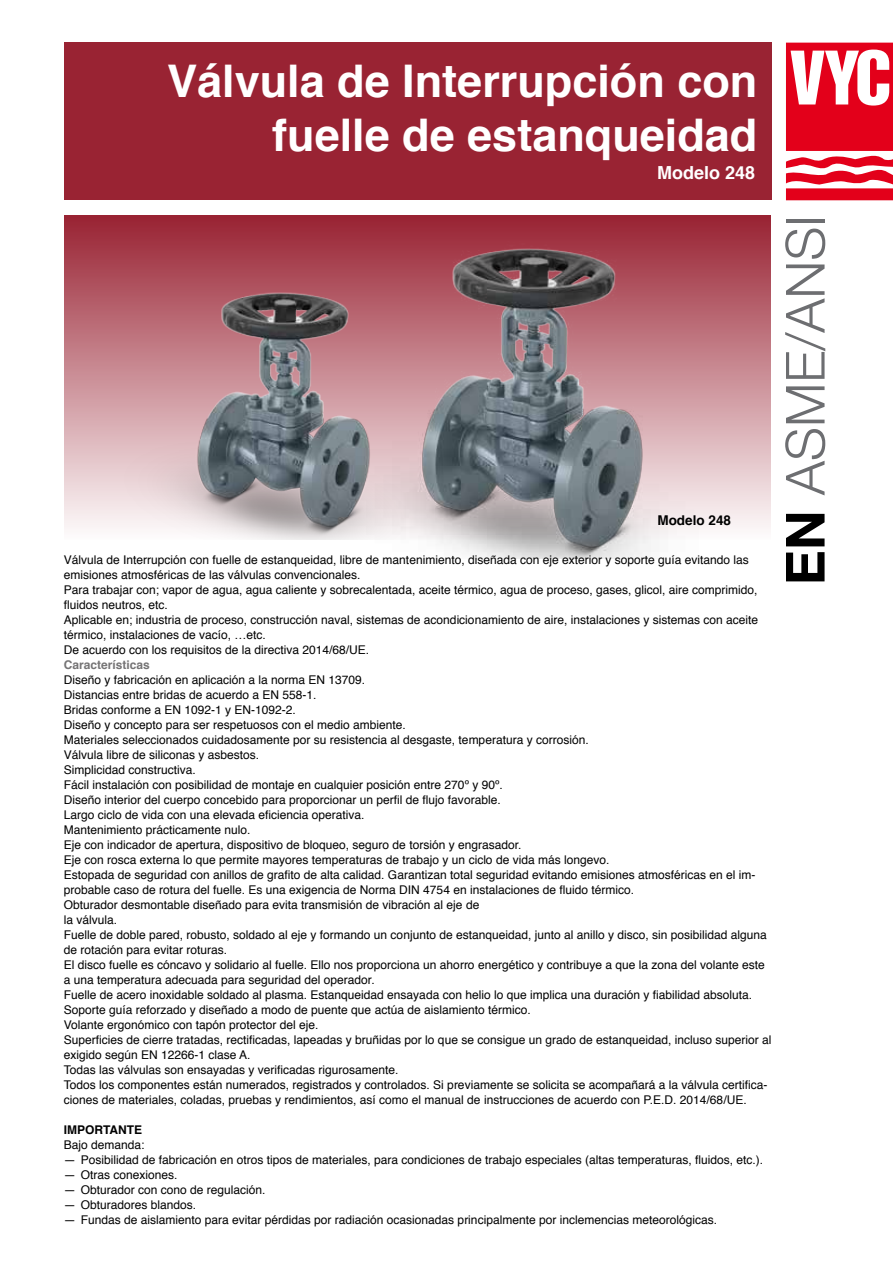
<style>
.page{position:relative;width:893px;height:1263px;background:#fff}
.page>*{position:absolute;margin:0;border:0;box-sizing:border-box;transform-origin:0 0}
.t1{font:300 54px "Helvetica Neue";color:#6d6e71}
.t2{font:700 45px/54px "Helvetica";color:#fff;text-align:right}
.t3{font:700 18px "Helvetica";color:#fff}
.t4{font:700 13.5px "Helvetica";color:#000}
.t5{font:12px/15px "Helvetica";color:#000}
.t6{font:700 12px "Helvetica";color:#757475}
.t7{font:700 12px "Helvetica";color:#000}
.s1{font-weight:700;color:#000}
</style>
<div class="page">
<div style="left:64px;top:43px;width:708px;height:157px;background:#992333"></div>
<svg style="left:786px;top:43px;width:107px;height:157px"></svg>
<div style="left:64px;top:215px;width:707px;height:325px;background:linear-gradient(to bottom,#982232,#fefcfd)"></div>
<img style="left:236px;top:226px;width:462px;height:332px">
<img style="left:64px;top:257px;width:341px;height:283px">
<h2 class="t2" style="left:167px;top:55px;width:592px">Válvula de Interrupción con fuelle de estanqueidad</h2>
<h3 class="t3" style="left:657px;top:158px;width:100px">Modelo 248</h3>
<p class="t4" style="left:657px;top:509px;width:75px">Modelo 248</p>
<p class="t5" style="left:64px;top:553px;width:696px">Válvula de Interrupción con fuelle de estanqueidad, libre de mantenimiento, diseñada con eje exterior y soporte guía evitando las emisiones atmosféricas de las válvulas convencionales.<br>Para trabajar con; vapor de agua, agua caliente y sobrecalentada, aceite térmico, agua de proceso, gases, glicol, aire comprimido, fluidos neutros, etc.<br>Aplicable en; industria de proceso, construcción naval, sistemas de acondicionamiento de aire, instalaciones y sistemas con aceite térmico, instalaciones de vacío, …etc.<br>De acuerdo con los requisitos de la directiva 2014/68/UE.</p>
<p class="t6" style="left:64px;top:655px;width:88px">Características</p>
<p class="t5" style="left:64px;top:673px;width:709px">Diseño y fabricación en aplicación a la norma EN 13709.<br>Distancias entre bridas de acuerdo a EN 558-1.<br>Bridas conforme a EN 1092-1 y EN-1092-2.<br>Diseño y concepto para ser respetuosos con el medio ambiente.<br>Materiales seleccionados cuidadosamente por su resistencia al desgaste, temperatura y corrosión.<br>Válvula libre de siliconas y asbestos.<br>Simplicidad constructiva.<br>Fácil instalación con posibilidad de montaje en cualquier posición entre 270º y 90º.<br>Diseño interior del cuerpo concebido para proporcionar un perfil de flujo favorable.<br>Largo ciclo de vida con una elevada eficiencia operativa.<br>Mantenimiento prácticamente nulo.<br>Eje con indicador de apertura, dispositivo de bloqueo, seguro de torsión y engrasador.<br>Eje con rosca externa lo que permite mayores temperaturas de trabajo y un ciclo de vida más longevo.<br>Estopada de seguridad con anillos de grafito de alta calidad. Garantizan total seguridad evitando emisiones atmosféricas en el im&shy;probable caso de rotura del fuelle. Es una exigencia de Norma DIN 4754 en instalaciones de fluido térmico.<br>Obturador desmontable diseñado para evita transmisión de vibración al eje de<br>la válvula.<br>Fuelle de doble pared, robusto, soldado al eje y formando un conjunto de estanqueidad, junto al anillo y disco, sin posibilidad alguna de rotación para evitar roturas.<br>El disco fuelle es cóncavo y solidario al fuelle. Ello nos proporciona un ahorro energético y contribuye a que la zona del volante este a una temperatura adecuada para seguridad del operador.<br>Fuelle de acero inoxidable soldado al plasma. Estanqueidad ensayada con helio lo que implica una duración y fiabilidad absoluta.<br>Soporte guía reforzado y diseñado a modo de puente que actúa de aislamiento térmico.<br>Volante ergonómico con tapón protector del eje.<br>Superficies de cierre tratadas, rectificadas, lapeadas y bruñidas por lo que se consigue un grado de estanqueidad, incluso superior al exigido según EN 12266-1 clase A.<br>Todas las válvulas son ensayadas y verificadas rigurosamente.<br>Todos los componentes están numerados, registrados y controlados. Si previamente se solicita se acompañará a la válvula certifica&shy;ciones de materiales, coladas, pruebas y rendimientos, así como el manual de instrucciones de acuerdo con P.E.D. 2014/68/UE.</p>
<p class="t7" style="left:64px;top:1120px;width:80px">IMPORTANTE</p>
<p class="t5" style="left:64px;top:1138px;width:701px">Bajo demanda:<br>― Posibilidad de fabricación en otros tipos de materiales, para condiciones de trabajo especiales (altas temperaturas, fluidos, etc.). ― Otras conexiones.<br>― Obturador con cono de regulación.<br>― Obturadores blandos.<br>― Fundas de aislamiento para evitar pérdidas por radiación ocasionadas principalmente por inclemencias meteorológicas.</p>
<h1 class="t1" style="left:762px;top:585px;width:372px;rotate:-90deg"><span class="s1">EN</span> ASME/ANSI</h1>
</div>
